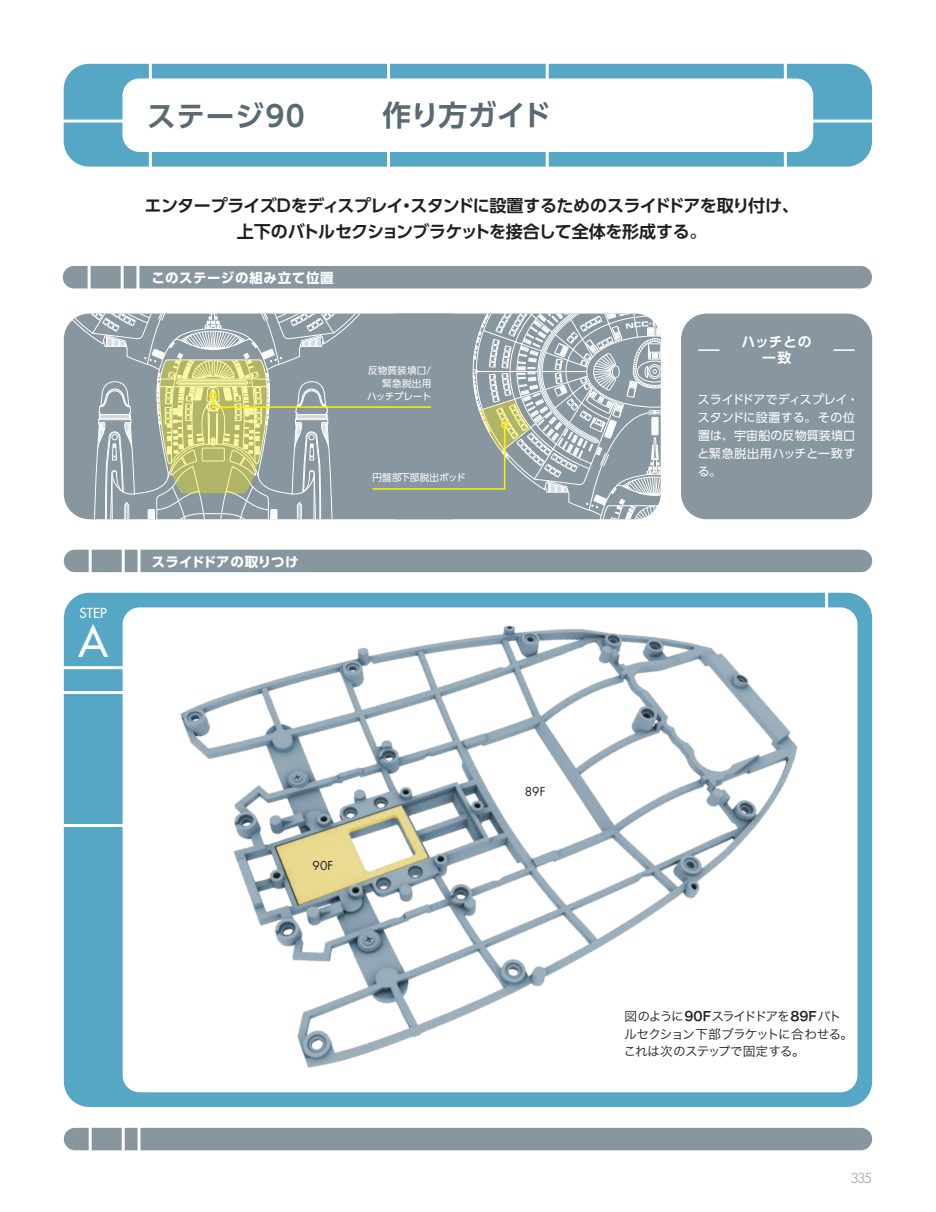
<style>
.page{position:relative;width:936px;height:1212px;background:#fff}
.page>*{position:absolute;margin:0;border:0;box-sizing:border-box;transform-origin:0 0}
.t1{font:500 42px "Futura Std";color:#fff}
.t2{font:700 28.65px "UD Shin Go Pro De";letter-spacing:.02em;color:#5a6a72}
.t3{font:700 16.95px/26.5px "UD Shin Go Pro De";letter-spacing:-.03em;color:#231f20;text-align:center}
.t4{font:700 13.8px/15.8px "UD Shin Go Pro De";letter-spacing:.035em;color:#fff;text-align:center}
.t5{font:700 13.5px "UD Shin Go Pro";letter-spacing:.035em;color:#fff}
.t6{font:700 13.5px "UD Shin Go Pro";letter-spacing:-.005em;color:#fff}
.t7{font:500 13.5px "Futura Std";color:#fff}
.t8{font:300 13.5px "Futura Std";color:#828688}
.t9{font:12.75px/17.5px "Hira Kaku Pro W3";letter-spacing:-.09em;color:#231f20}
.t10{font:12px/18px "UD Shin Go Pro";letter-spacing:.01em;color:#fff}
.t11{font:12px "Futura Std";color:#231f20}
.t12{font:9.6px/12.8px "UD Shin Go Pro";letter-spacing:.005em;color:#fff;text-align:right}
.s1{font-family:"Hira Kaku Pro W6"}
</style>
<div class="page">
<div style="left:64px;top:1128px;width:808px;height:22px;background:#87969f;border-radius:11px"></div>
<hr style="left:137px;top:1123px;width:3px;height:43px;background:#fff">
<hr style="left:122px;top:1121px;width:3px;height:45px;background:#fff">
<hr style="left:89px;top:1121px;width:3px;height:45px;background:#fff">
<div style="left:64px;top:64px;width:808px;height:103px;background:#56a6c6;border-radius:26px"></div>
<div style="left:122px;top:78px;width:691px;height:74px;background:#fff;border-radius:17px"></div>
<hr style="left:149px;top:52px;width:3px;height:129px;background:#fff">
<hr style="left:783px;top:52px;width:3px;height:129px;background:#fff">
<hr style="left:545px;top:52px;width:3px;height:129px;background:#fff">
<hr style="left:387px;top:52px;width:3px;height:129px;background:#fff">
<hr style="left:34px;top:120px;width:866px;height:3px;background:#fff">
<div style="left:63px;top:266px;width:808px;height:22px;background:#87969f;border-radius:11px"></div>
<hr style="left:136px;top:250px;width:3px;height:44px;background:#fff">
<hr style="left:121px;top:250px;width:3px;height:44px;background:#fff">
<hr style="left:88px;top:250px;width:3px;height:44px;background:#fff">
<div style="left:64px;top:550px;width:808px;height:22px;background:#87969f;border-radius:11px"></div>
<hr style="left:137px;top:534px;width:3px;height:44px;background:#fff">
<hr style="left:122px;top:534px;width:3px;height:44px;background:#fff">
<hr style="left:89px;top:534px;width:3px;height:44px;background:#fff">
<div style="left:64px;top:593px;width:808px;height:514px;background:#56a6c6;border-radius:26px"></div>
<div style="left:123px;top:607px;width:734px;height:485px;background:#fff;border-radius:17px"></div>
<hr style="left:58px;top:666px;width:79px;height:3px;background:#fff">
<hr style="left:58px;top:691px;width:79px;height:3px;background:#fff">
<hr style="left:58px;top:824px;width:79px;height:3px;background:#fff">
<div style="left:681px;top:314px;width:191px;height:205px;background:#87969f;border-radius:26px"></div>
<hr style="left:825px;top:583px;width:3px;height:54px;background:#fff">
<img style="left:159px;top:595px;width:685px;height:473px">
<svg style="left:64px;top:314px;width:597px;height:206px;background:#9ea9a5"></svg>
<hr style="left:833px;top:349px;width:21px;height:2px;background:#fff">
<hr style="left:698px;top:349px;width:21px;height:2px;background:#fff">
<p class="t7" style="left:80px;top:604px;width:29px">STEP</p>
<h1 class="t1" style="left:78px;top:615px;width:31px">A</h1>
<h2 class="t2" style="left:147px;top:92px;width:159px">ステージ90</h2>
<h2 class="t2" style="left:382px;top:91px;width:170px">作り方ガイド</h2>
<p class="t3" style="left:145px;top:192px;width:655px">エンタープライズDをディスプレイ・スタンドに設置するためのスライドドアを取り付け、上下のバトルセクションブラケットを接合して全体を形成する。</p>
<p class="t5" style="left:151px;top:267px;width:184px">このステージの組み立て位置</p>
<p class="t6" style="left:152px;top:550px;width:148px">スライドドアの取りつけ</p>
<p class="t12" style="left:367px;top:364px;width:66px">反物質装填口/緊急脱出用<br>ハッチプレート</p>
<p class="t12" style="left:372px;top:471px;width:95px">円盤部下部脱出ポッド</p>
<p class="t4" style="left:741px;top:334px;width:72px">ハッチとの一致</p>
<p class="t10" style="left:697px;top:390px;width:163px">スライドドアでディスプレイ・スタンドに設置する。その位置は、宇宙船の反物質装填口と緊急脱出用ハッチと一致する。</p>
<p class="t11" style="left:312px;top:858px;width:22px">90F</p>
<p class="t11" style="left:525px;top:784px;width:22px">89F</p>
<p class="t9" style="left:623px;top:1006px;width:231px">図のように<span class="s1">90F</span>スライドドアを<span class="s1">89F</span>バトルセクション下部ブラケットに合わせる。これは次のステップで固定する。</p>
<p class="t8" style="left:850px;top:1170px;width:23px">335</p>
</div>
